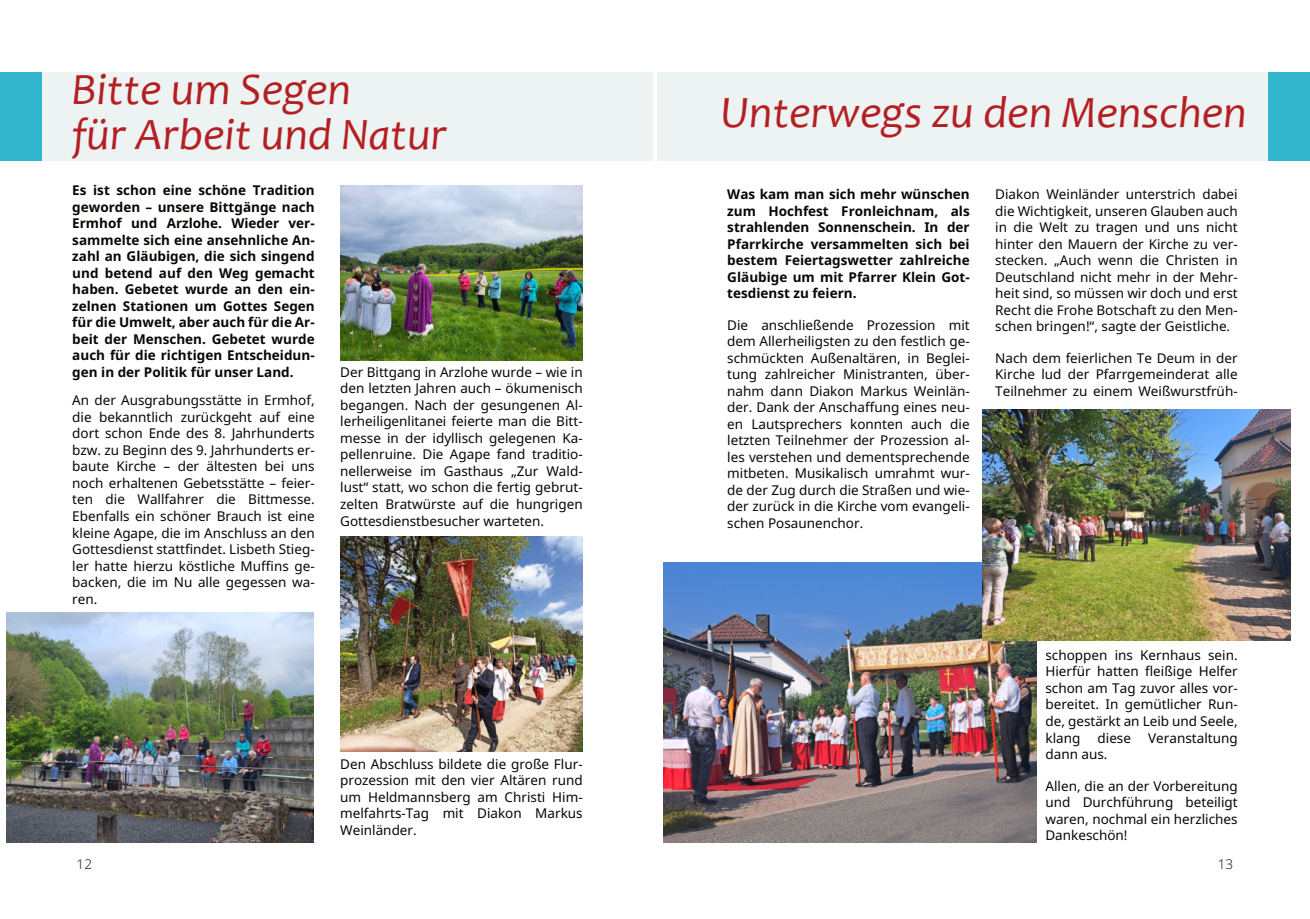
<style>
.page{position:relative;width:1310px;height:919px;background:#fff}
.page>*{position:absolute;margin:0;border:0;box-sizing:border-box;transform-origin:0 0}
.t1{font:italic 45px/45px "Candara";color:#b41f23}
.t2{font:13.5px/16.5px "Noto Sans";color:#080704;text-align:justify}
.t3{font:700 13.5px/16.5px "Noto Sans";color:#080704;text-align:justify}
.t4{font:300 13.5px "Noto Sans";color:#231f20}
</style>
<div class="page">
<div style="left:42px;top:72px;width:610px;height:89px;background:#edf3f2"></div>
<div style="left:0;top:72px;width:42px;height:89px;background:#33b6cd"></div>
<img style="left:7px;top:612px;width:307px;height:230px">
<img style="left:340px;top:536px;width:243px;height:215px">
<img style="left:341px;top:185px;width:242px;height:175px">
<div style="left:657px;top:72px;width:653px;height:89px;background:#edf3f2"></div>
<div style="left:1268px;top:72px;width:42px;height:89px;background:#33b6cd"></div>
<img style="left:664px;top:562px;width:373px;height:280px">
<img style="left:982px;top:409px;width:308px;height:231px">
<h1 class="t1" style="left:72px;top:72px;width:376px">Bitte um Segen<br>für Arbeit und Natur</h1>
<p class="t3" style="left:72px;top:182px;width:244px">Es ist schon eine schöne Tradition geworden – unsere Bittgänge nach Ermhof und Arzlohe. Wieder ver‐ sammelte sich eine ansehnliche An‐ zahl an Gläubigen, die sich singend und betend auf den Weg gemacht haben. Gebetet wurde an den ein‐ zelnen Stationen um Gottes Segen für die Umwelt, aber auch für die Ar‐ beit der Menschen. Gebetet wurde auch für die richtigen Entscheidun‐ gen in der Politik für unser Land.</p>
<p class="t2" style="left:72px;top:392px;width:244px">An der Ausgrabungsstätte in Ermhof, die bekanntlich zurückgeht auf eine dort schon Ende des 8. Jahrhunderts bzw. zu Beginn des 9. Jahrhunderts er‐ baute Kirche – der ältesten bei uns noch erhaltenen Gebetsstätte – feier‐ ten die Wallfahrer die Bittmesse.<br>Ebenfalls ein schöner Brauch ist eine kleine Agape, die im Anschluss an den Gottesdienst stattfindet. Lisbeth Stieg‐ ler hatte hierzu köstliche Muffins ge‐ backen, die im Nu alle gegessen wa‐ ren.</p>
<p class="t2" style="left:340px;top:363px;width:244px">Der Bittgang in Arzlohe wurde – wie in den letzten Jahren auch – ökumenisch begangen. Nach der gesungenen Al‐ lerheiligenlitanei feierte man die Bitt‐ messe in der idyllisch gelegenen Ka‐ pellenruine. Die Agape fand traditio‐ nellerweise im Gasthaus „Zur Wald‐ lust“ statt, wo schon die fertig gebrut‐ zelten Bratwürste auf die hungrigen Gottesdienstbesucher warteten.</p>
<p class="t2" style="left:340px;top:755px;width:244px">Den Abschluss bildete die große Flur‐ prozession mit den vier Altären rund um Heldmannsberg am Christi Him‐ melfahrts-Tag mit Diakon Markus Weinländer.</p>
<h1 class="t1" style="left:720px;top:94px;width:527px">Unterwegs zu den Menschen</h1>
<p class="t3" style="left:727px;top:186px;width:244px">Was kam man sich mehr wünschen zum Hochfest Fronleichnam, als strahlenden Sonnenschein. In der Pfarrkirche versammelten sich bei bestem Feiertagswetter zahlreiche Gläubige um mit Pfarrer Klein Got‐ tesdienst zu feiern.</p>
<p class="t2" style="left:727px;top:316px;width:244px">Die anschließende Prozession mit dem Allerheiligsten zu den festlich ge‐ schmückten Außenaltären, in Beglei‐ tung zahlreicher Ministranten, über‐ nahm dann Diakon Markus Weinlän‐ der. Dank der Anschaffung eines neu‐ en Lautsprechers konnten auch die letzten Teilnehmer der Prozession al‐ les verstehen und dementsprechende mitbeten. Musikalisch umrahmt wur‐ de der Zug durch die Straßen und wie‐ der zurück in die Kirche vom evangeli‐ schen Posaunenchor.</p>
<p class="t2" style="left:995px;top:186px;width:244px">Diakon Weinländer unterstrich dabei die Wichtigkeit, unseren Glauben auch in die Welt zu tragen und uns nicht hinter den Mauern der Kirche zu ver‐ stecken. „Auch wenn die Christen in Deutschland nicht mehr in der Mehr‐ heit sind, so müssen wir doch und erst Recht die Frohe Botschaft zu den Men‐ schen bringen!“, sagte der Geistliche.</p>
<p class="t2" style="left:995px;top:349px;width:244px">Nach dem feierlichen Te Deum in der Kirche lud der Pfarrgemeinderat alle Teilnehmer zu einem Weißwurstfrüh‐</p>
<p class="t2" style="left:1045px;top:646px;width:194px">schoppen ins Kernhaus sein.<br>Hierfür hatten fleißige Helfer schon am Tag zuvor alles vor‐ bereitet. In gemütlicher Run‐ de, gestärkt an Leib und Seele, klang</p>
<p class="t2" style="left:1097px;top:729px;width:35px">diese</p>
<p class="t2" style="left:1148px;top:729px;width:91px">Veranstaltung</p>
<p class="t2" style="left:1045px;top:745px;width:64px">dann aus.</p>
<p class="t2" style="left:1045px;top:777px;width:194px">Allen, die an der Vorbereitung und Durchführung beteiligt waren, nochmal ein herzliches Dankeschön!</p>
<p class="t4" style="left:77px;top:854px;width:17px">12</p>
<p class="t4" style="left:1218px;top:854px;width:17px">13</p>
</div>
